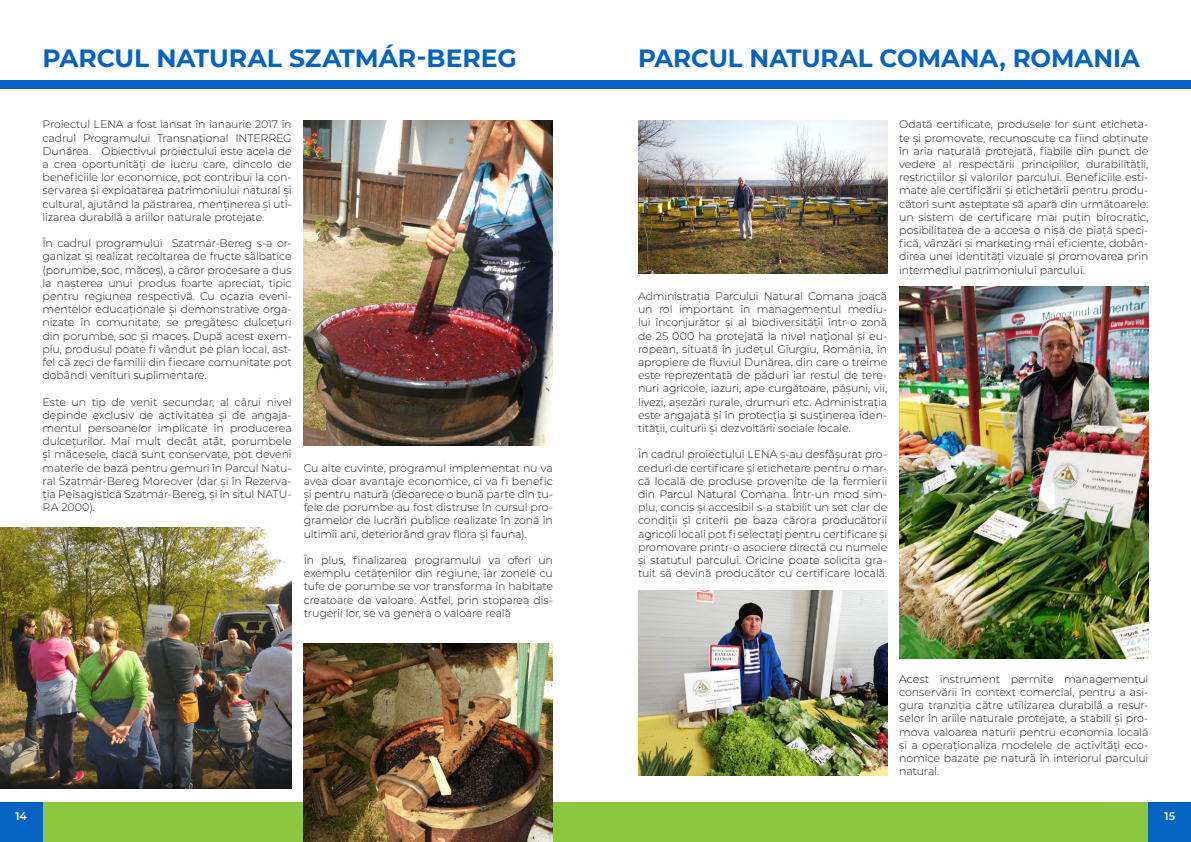
<style>
.page{position:relative;width:1191px;height:842px;background:#fff}
.page>*{position:absolute;margin:0;border:0;box-sizing:border-box;transform-origin:0 0}
.t1{font:700 25px "Montserrat";letter-spacing:-.005em;color:#0563c1}
.t2{font:300 11px/13.2px "Montserrat";letter-spacing:-.015em;color:#231f20;text-align:justify}
.t3{font:600 11px "Montserrat";color:#fff}
</style>
<div class="page">
<div style="left:595px;top:80px;width:596px;height:8px;background:#0563c1"></div>
<div style="left:0;top:80px;width:595px;height:8px;background:#0563c1"></div>
<div style="left:0;top:802px;width:595px;height:40px;background:#8bc63e"></div>
<div style="left:595px;top:802px;width:596px;height:40px;background:#8bc63e"></div>
<img style="left:304px;top:121px;width:249px;height:324px">
<img style="left:638px;top:121px;width:249px;height:153px">
<img style="left:899px;top:287px;width:249px;height:371px">
<img style="left:638px;top:590px;width:249px;height:185px">
<img style="left:0;top:528px;width:292px;height:260px">
<img style="left:304px;top:643px;width:249px;height:199px">
<div style="left:0;top:802px;width:43px;height:40px;background:#0563c1"></div>
<div style="left:1148px;top:802px;width:43px;height:40px;background:#0563c1"></div>
<p class="t1" style="left:43px;top:40px;width:475px">PARCUL NATURAL SZATMÁR-BEREG</p>
<p class="t2" style="left:43px;top:118px;width:251px">Proiectul LENA a fost lansat în ianaurie 2017 în cadrul Programului Transnațional INTERREG Dunărea. Obiectivul proiectului este acela de a crea oportunități de lucru care, dincolo de beneficiile lor economice, pot contribui la con&shy;servarea și exploatarea patrimoniului natural și cultural, ajutând la păstrarea, menținerea și uti&shy;lizarea durabilă a ariilor naturale protejate.</p>
<p class="t2" style="left:43px;top:236px;width:251px">În cadrul programului Szatmár-Bereg s-a or&shy;ganizat și realizat recoltarea de fructe sălbatice (porumbe, soc, măceș), a căror procesare a dus la nașterea unui produs foarte apreciat, tipic pentru regiunea respectivă. Cu ocazia eveni&shy;mentelor educaționale și demonstrative orga&shy;nizate în comunitate, se pregătesc dulcețuri din porumbe, soc și maceș. După acest exem&shy;plu, produsul poate fi vândut pe plan local, ast&shy;fel că zeci de familii din fiecare comunitate pot dobândi venituri suplimentare.</p>
<p class="t2" style="left:43px;top:395px;width:251px">Este un tip de venit secundar, al cărui nivel depinde exclusiv de activitatea și de angaja&shy;mentul persoanelor implicate în producerea dulcețurilor. Mai mult decât atât, porumbele și măceșele, dacă sunt conservate, pot deveni materie de bază pentru gemuri în Parcul Natu&shy;ral Szatmár-Bereg Moreover (dar și în Rezerva&shy;ția Peisagistică Szatmár-Bereg, și în situl NATU-RA 2000).</p>
<p class="t2" style="left:304px;top:461px;width:251px">Cu alte cuvinte, programul implementat nu va avea doar avantaje economice, ci va fi benefic și pentru natură (deoarece o bună parte din tu&shy;fele de porumbe au fost distruse în cursul pro&shy;gramelor de lucrări publice realizate în zonă în ultimii ani, deteriorând grav flora și fauna).</p>
<p class="t2" style="left:304px;top:553px;width:251px">În plus, finalizarea programului va oferi un exemplu cetățenilor din regiune, iar zonele cu tufe de porumbe se vor transforma în habitate creatoare de valoare. Astfel, prin stoparea dis&shy;trugerii lor, se va genera o valoare reală</p>
<p class="t1" style="left:638px;top:40px;width:503px">PARCUL NATURAL COMANA, ROMANIA</p>
<p class="t2" style="left:638px;top:289px;width:251px">Administrația Parcului Natural Comana joacă un rol important în managementul mediu&shy;lui înconjurător și al biodiversității într-o zonă de 25 000 ha protejată la nivel național și eu&shy;ropean, situată în județul Giurgiu, România, în apropiere de fluviul Dunărea, din care o treime este reprezentată de păduri iar restul de tere&shy;nuri agricole, iazuri, ape curgătoare, pășuni, vii, livezi, așezări rurale, drumuri etc. Administrația este angajată și în protecția și susținerea iden&shy;tității, culturii și dezvoltării sociale locale.</p>
<p class="t2" style="left:638px;top:448px;width:251px">În cadrul proiectului LENA s-au desfășurat pro&shy;ceduri de certificare și etichetare pentru o mar&shy;că locală de produse provenite de la fermierii din Parcul Natural Comana. Într-un mod sim&shy;plu, concis și accesibil s-a stabilit un set clar de condiții și criterii pe baza cărora producătorii agricoli locali pot fi selectați pentru certificare și promovare printr-o asociere directă cu numele și statutul parcului. Oricine poate solicita gra&shy;tuit să devină producător cu certificare locală.</p>
<p class="t2" style="left:899px;top:118px;width:251px">Odată certificate, produsele lor sunt eticheta&shy;te și promovate, recunoscute ca fiind obținute în aria naturală protejată, fiabile din punct de vedere al respectării principiilor, durabilității, restricțiilor și valorilor parcului. Beneficiile esti&shy;mate ale certificării și etichetării pentru produ&shy;cători sunt așteptate să apară din următoarele: un sistem de certificare mai puțin birocratic, posibilitatea de a accesa o nișă de piață speci&shy;fică, vânzări și marketing mai eficiente, dobân&shy;direa unei identități vizuale și promovarea prin intermediul patrimoniului parcului.</p>
<p class="t2" style="left:899px;top:672px;width:251px">Acest instrument permite managementul conservării în context comercial, pentru a asi&shy;gura tranziția către utilizarea durabilă a resur&shy;selor în ariile naturale protejate, a stabili și pro&shy;mova valoarea naturii pentru economia locală și a operaționaliza modelele de activități eco&shy;nomice bazate pe natură în interiorul parcului natural.</p>
<p class="t3" style="left:16px;top:809px;width:13px">14</p>
<p class="t3" style="left:1164px;top:809px;width:12px">15</p>
</div>
